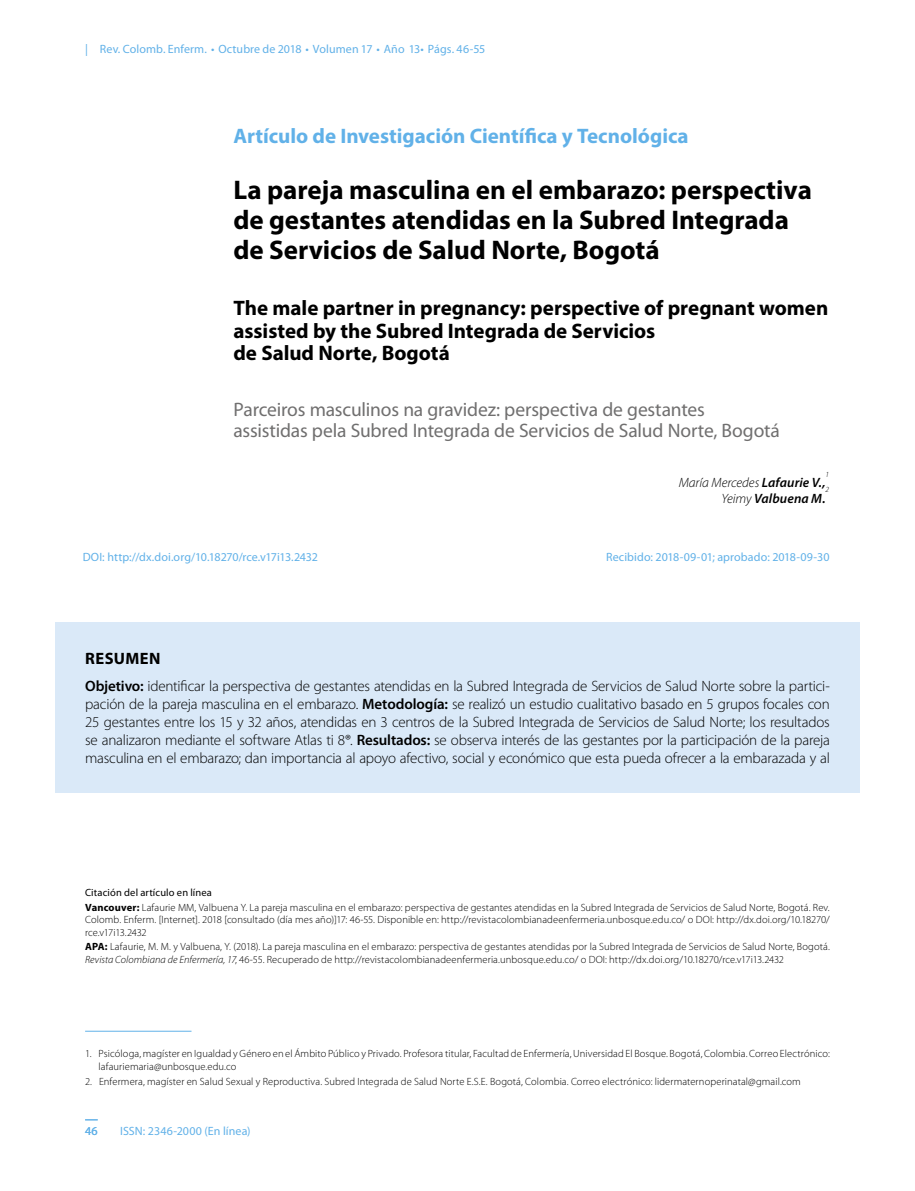
<style>
.page{position:relative;width:915px;height:1191px;background:#fff}
.page>*{position:absolute;margin:0;border:0;box-sizing:border-box;transform-origin:0 0}
.t1{font:700 27px/30px "Myriad Pro";letter-spacing:-.005em;color:#000}
.t2{font:700 21px/22.5px "Myriad Pro";color:#000}
.t3{font:700 21px "Myriad Pro";color:#61b1e8}
.t4{font:19.5px/21px "Myriad Pro";letter-spacing:-.01em;color:#706f6f}
.t5{font:700 16.5px "Myriad Pro";letter-spacing:.025em;color:#000}
.t6{font:300 15px/18px "Myriad Pro";letter-spacing:-.01em;color:#000;text-align:justify}
.t7{font:italic 600 13.5px/16.2px "Myriad Pro";letter-spacing:.01em;color:#000;text-align:right}
.t8{font:12px "Myriad Pro";letter-spacing:.005em;color:#61b1e8}
.t9{font:300 10.5px/12.6px "Myriad Pro";letter-spacing:.01em;color:#000}
.t10{font:italic 300 7.8px/15.3px "Myriad Pro";color:#000}
.s1{font-weight:300}
.s2{font-weight:600}
.s3{font-weight:400}
.s4{font-weight:700}
.s5{font-style:italic}
</style>
<div class="page">
<svg style="left:85px;top:1119px;width:13px;height:1px"></svg>
<hr style="left:85px;top:1030px;width:106px;height:1px;background:#61b1e8">
<div style="left:55px;top:622px;width:804px;height:170px;background:#dae9f8"></div>
<p class="t8" style="left:85px;top:41px;width:401px">| Rev. Colomb. Enferm. • Octubre de 2018 • Volumen 17 • Año 13• Págs. 46-55</p>
<h2 class="t3" style="left:233px;top:123px;width:456px">Artículo de Investigación Científica y Tecnológica</h2>
<h1 class="t1" style="left:233px;top:174px;width:579px">La pareja masculina en el embarazo: perspectiva de gestantes atendidas en la Subred Integrada de Servicios de Salud Norte, Bogotá</h1>
<h2 class="t2" style="left:233px;top:296px;width:596px">The male partner in pregnancy: perspective of pregnant women assisted by the Subred Integrada de Servicios<br>de Salud Norte, Bogotá</h2>
<h3 class="t4" style="left:233px;top:398px;width:547px">Parceiros masculinos na gravidez: perspectiva de gestantes assistidas pela Subred Integrada de Servicios de Salud Norte, Bogotá</h3>
<p class="t7" style="left:678px;top:474px;width:148px"><span class="s1">María Mercedes</span> Lafaurie V.,<br><span class="s1">Yeimy</span> Valbuena M.</p>
<p class="t10" style="left:825px;top:467px;width:5px">1<br>2</p>
<p class="t8" style="left:83px;top:550px;width:237px">DOI: http://dx.doi.org/10.18270/rce.v17i13.2432</p>
<p class="t8" style="left:606px;top:550px;width:225px">Recibido: 2018-09-01; aprobado: 2018-09-30</p>
<h3 class="t5" style="left:85px;top:648px;width:77px">RESUMEN</h3>
<p class="t6" style="left:85px;top:677px;width:746px"><span class="s2">Objetivo:</span> identificar la perspectiva de gestantes atendidas en la Subred Integrada de Servicios de Salud Norte sobre la partici&shy;pación de la pareja masculina en el embarazo. <span class="s2">Metodología:</span> se realizó un estudio cualitativo basado en 5 grupos focales con 25 gestantes entre los 15 y 32 años, atendidas en 3 centros de la Subred Integrada de Servicios de Salud Norte; los resultados se analizaron mediante el software Atlas ti 8®. <span class="s2">Resultados:</span> se observa interés de las gestantes por la participación de la pareja masculina en el embarazo; dan importancia al apoyo afectivo, social y económico que esta pueda ofrecer a la embarazada y al</p>
<p class="t9" style="left:85px;top:885px;width:746px;line-height:14.7px"><span class="s3">Citación del artículo en línea<br></span><span class="s4">Vancouver:</span> Lafaurie MM, Valbuena Y. La pareja masculina en el embarazo: perspectiva de gestantes atendidas en la Subred Integrada de Servicios de Salud Norte, Bogotá. Rev.</p>
<p class="t9" style="left:85px;top:913px;width:746px">Colomb. Enferm. [Internet]. 2018 [consultado (día mes año)]17: 46-55. Disponible en: http://revistacolombianadeenfermeria.unbosque.edu.co/ o DOI: http://dx.doi.org/10.18270/ rce.v17i13.2432</p>
<p class="t9" style="left:85px;top:940px;width:746px"><span class="s4">APA:</span> Lafaurie, M. M. y Valbuena, Y. (2018). La pareja masculina en el embarazo: perspectiva de gestantes atendidas por la Subred Integrada de Servicios de Salud Norte, Bogotá.<br><span class="s5">Revista Colombiana de Enfermería, 17</span>, 46-55. Recuperado de http://revistacolombianadeenfermeria.unbosque.edu.co/ o DOI: http://dx.doi.org/10.18270/rce.v17i13.2432</p>
<p class="t9" style="left:99px;top:1047px;width:732px;text-indent:-14px">1. Psicóloga, magíster en Igualdad y Género en el Ámbito Público y Privado. Profesora titular, Facultad de Enfermería, Universidad El Bosque. Bogotá, Colombia. Correo Electrónico: lafauriemaria@unbosque.edu.co</p>
<p class="t9" style="left:85px;top:1075px;width:717px">2. Enfermera, magíster en Salud Sexual y Reproductiva. Subred Integrada de Salud Norte E.S.E. Bogotá, Colombia. Correo electrónico: lidermaternoperinatal@gmail.com</p>
<p class="t8" style="left:85px;top:1123px;width:14px">46</p>
<p class="t8" style="left:120px;top:1123px;width:132px">ISSN: 2346-2000 (En línea)</p>
</div>
